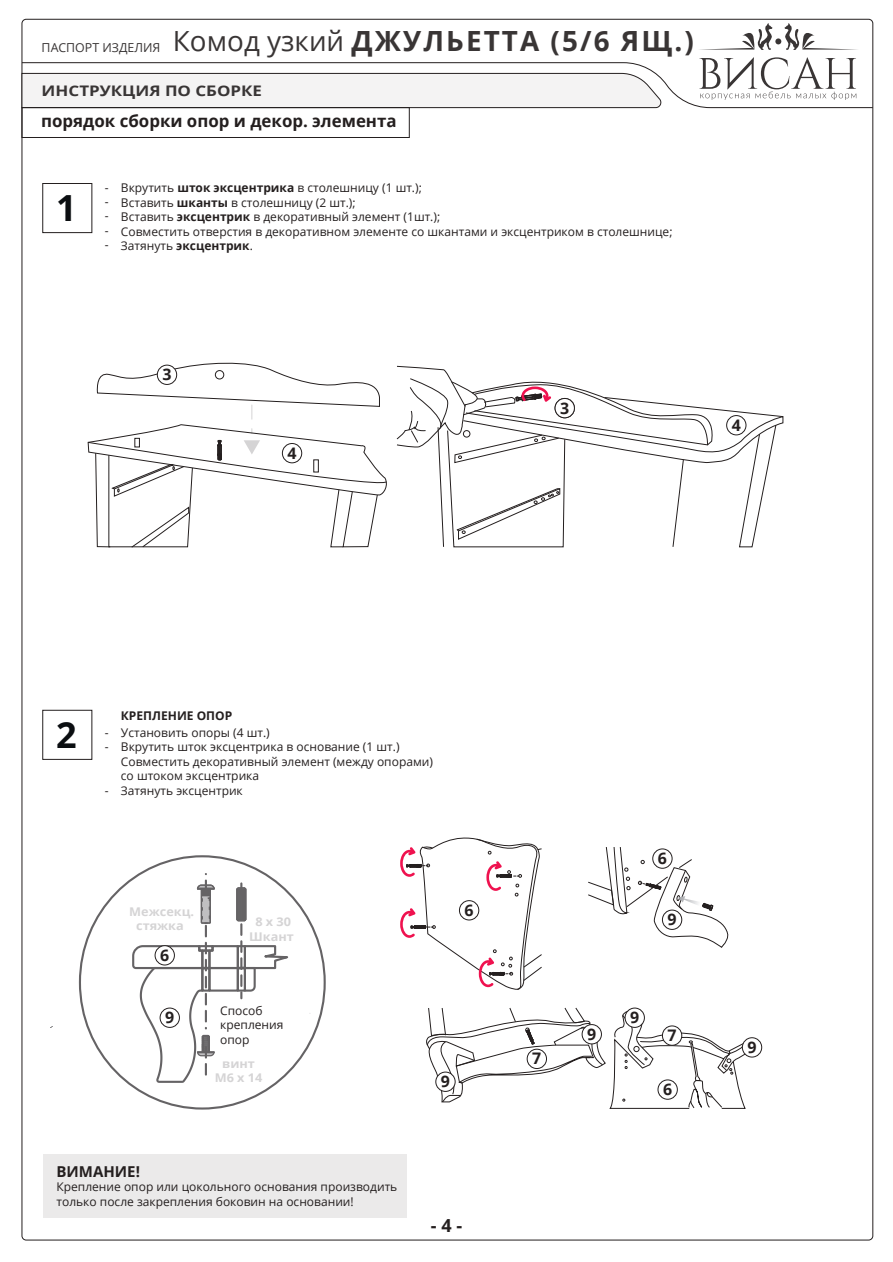
<style>
.page{position:relative;width:893px;height:1262px;background:#fff}
.page>*{position:absolute;margin:0;border:0;box-sizing:border-box;transform-origin:0 0}
.t1{font:700 36px "Open Sans";color:#0b0e11}
.t2{font:700 27.75px "Open Sans";letter-spacing:.075em;color:#393535}
.t3{font:700 18px "Open Sans";color:#241f1f}
.t4{font:700 16.8px "Open Sans";color:#241f1f}
.t5{font:700 15.9px "Open Sans";color:#241f1f}
.t6{font:700 15px "Open Sans";color:#241f1f}
.t7{font:700 14.55px "Open Sans";color:#393535;scale:1.16 1}
.t8{font:12.3px "Open Sans";color:#393535}
.t9{font:12px/14.4px "Open Sans";color:#241f1f}
.t10{font:700 12px/14.4px "Open Sans";color:#d5d4d5;text-align:center;scale:1.06 1}
.t11{font:700 12px "Open Sans";color:#241f1f}
.s1{font-weight:400}
.s2{font-weight:700}
</style>
<div class="page">
<svg style="left:699px;top:23px;width:158px;height:27px"></svg>
<svg style="left:22px;top:57px;width:851px;height:51px"></svg>
<div style="left:22px;top:107px;width:387px;height:31px;border:1px solid #241f1f"></div>
<div style="left:44px;top:1154px;width:363px;height:63px;background:#ebeaea"></div>
<div style="left:43px;top:183px;width:49px;height:50px;border:1px solid #241f1f"></div>
<svg style="left:88px;top:362px;width:299px;height:186px"></svg>
<div style="left:313px;top:459px;width:5px;height:13px;border:1px solid #241f1f"></div>
<div style="left:135px;top:438px;width:5px;height:9px;border:1px solid #241f1f"></div>
<div style="left:157px;top:365px;width:20px;height:19px;background:#fff;border-radius:50%"></div>
<div style="left:157px;top:365px;width:20px;height:20px;border:1px solid #241f1f;border-radius:50%"></div>
<div style="left:282px;top:443px;width:20px;height:20px;background:#fff;border-radius:50%"></div>
<div style="left:282px;top:443px;width:20px;height:20px;border:1px solid #241f1f;border-radius:50%"></div>
<svg style="left:131px;top:874px;width:169px;height:210px"></svg>
<svg style="left:588px;top:847px;width:141px;height:100px"></svg>
<svg style="left:426px;top:1007px;width:329px;height:102px"></svg>
<div style="left:155px;top:945px;width:19px;height:20px;background:#fff;border-radius:50%"></div>
<div style="left:155px;top:945px;width:20px;height:20px;border:1px solid #241f1f;border-radius:50%"></div>
<div style="left:652px;top:849px;width:20px;height:19px;background:#fff;border-radius:50%"></div>
<div style="left:652px;top:848px;width:20px;height:20px;border:1px solid #241f1f;border-radius:50%"></div>
<div style="left:662px;top:910px;width:19px;height:19px;background:#fff;border-radius:50%"></div>
<div style="left:662px;top:909px;width:20px;height:20px;border:1px solid #241f1f;border-radius:50%"></div>
<div style="left:625px;top:1008px;width:19px;height:19px;background:#fff;border-radius:50%"></div>
<div style="left:624px;top:1007px;width:20px;height:20px;border:1px solid #241f1f;border-radius:50%"></div>
<div style="left:742px;top:1037px;width:19px;height:20px;background:#fff;border-radius:50%"></div>
<div style="left:742px;top:1037px;width:20px;height:20px;border:1px solid #241f1f;border-radius:50%"></div>
<div style="left:582px;top:1024px;width:19px;height:20px;background:#fff;border-radius:50%"></div>
<div style="left:581px;top:1024px;width:21px;height:20px;border:1px solid #241f1f;border-radius:50%"></div>
<div style="left:436px;top:1072px;width:19px;height:19px;background:#fff;border-radius:50%"></div>
<div style="left:435px;top:1071px;width:20px;height:20px;border:1px solid #241f1f;border-radius:50%"></div>
<div style="left:662px;top:1026px;width:19px;height:19px;background:#fff;border-radius:50%"></div>
<div style="left:662px;top:1025px;width:20px;height:20px;border:1px solid #241f1f;border-radius:50%"></div>
<div style="left:527px;top:1049px;width:19px;height:19px;background:#fff;border-radius:50%"></div>
<div style="left:526px;top:1048px;width:21px;height:21px;border:1px solid #241f1f;border-radius:50%"></div>
<div style="left:658px;top:1079px;width:19px;height:20px;background:#fff;border-radius:50%"></div>
<div style="left:657px;top:1079px;width:20px;height:20px;border:1px solid #241f1f;border-radius:50%"></div>
<div style="left:160px;top:1008px;width:19px;height:19px;background:#fff;border-radius:50%"></div>
<div style="left:160px;top:1007px;width:20px;height:20px;border:1px solid #241f1f;border-radius:50%"></div>
<svg style="left:396px;top:366px;width:387px;height:181px"></svg>
<svg style="left:400px;top:837px;width:142px;height:153px"></svg>
<h2 class="t2" style="left:173px;top:21px;width:522px"><span class="s1">Комод узкий</span> ДЖУЛЬЕТТА (5/6 ЯЩ.)</h2>
<p class="t8" style="left:42px;top:39px;width:120px">ПАСПОРТ ИЗДЕЛИЯ</p>
<p class="t7" style="left:42px;top:80px;width:191px">ИНСТРУКЦИЯ ПО СБОРКЕ</p>
<h3 class="t4" style="left:41px;top:109px;width:357px">порядок сборки опор и декор. элемента</h3>
<h1 class="t1" style="left:56px;top:182px;width:22px">1</h1>
<p class="t9" style="left:105px;top:180px;width:5px;text-align:justify">- - - - -</p>
<p class="t9" style="left:121px;top:180px;width:553px">Вкрутить <span class="s2">шток эксцентрика</span> в столешницу (1 шт.);<br>Вставить <span class="s2">шканты</span> в столешницу (2 шт.);<br>Вставить <span class="s2">эксцентрик</span> в декоративный элемент (1шт.);<br>Совместить отверстия в декоративном элементе со шкантами и эксцентриком в столешнице; Затянуть <span class="s2">эксцентрик</span>.</p>
<h3 class="t5" style="left:162px;top:363px;width:11px">3</h3>
<h3 class="t5" style="left:287px;top:442px;width:11px">4</h3>
<h3 class="t5" style="left:560px;top:397px;width:11px">3</h3>
<h3 class="t5" style="left:731px;top:414px;width:11px">4</h3>
<h1 class="t1" style="left:56px;top:709px;width:22px">2</h1>
<p class="t9" style="left:105px;top:725px;width:5px">- -</p>
<p class="t9" style="left:105px;top:782px;width:5px">-</p>
<p class="t11" style="left:121px;top:707px;width:113px">КРЕПЛЕНИЕ ОПОР</p>
<p class="t9" style="left:121px;top:725px;width:313px">Установить опоры (4 шт.)<br>Вкрутить шток эксцентрика в основание (1 шт.)<br>Совместить декоративный элемент (между опорами) со штоком эксцентрика<br>Затянуть эксцентрик</p>
<p class="t10" style="left:129px;top:904px;width:63px">Межсекц. стяжка</p>
<p class="t10" style="left:249px;top:914px;width:44px">8 х 30<br>Шкант</p>
<h3 class="t5" style="left:160px;top:944px;width:11px">6</h3>
<h3 class="t5" style="left:165px;top:1006px;width:11px">9</h3>
<p class="t9" style="left:220px;top:1003px;width:65px">Способ крепления опор</p>
<p class="t10" style="left:215px;top:1056px;width:46px">винт<br>М6 х 14</p>
<p class="t6" style="left:56px;top:1161px;width:85px">ВИМАНИЕ!</p>
<p class="t9" style="left:56px;top:1179px;width:342px">Крепление опор или цокольного основания производить только после закрепления боковин на основании!</p>
<h3 class="t5" style="left:464px;top:899px;width:11px">6</h3>
<h3 class="t5" style="left:441px;top:1070px;width:11px">9</h3>
<h3 class="t3" style="left:431px;top:1212px;width:33px">- 4 -</h3>
<h3 class="t5" style="left:532px;top:1047px;width:11px">7</h3>
<h3 class="t5" style="left:587px;top:1022px;width:11px">9</h3>
<h3 class="t5" style="left:658px;top:847px;width:11px">6</h3>
<h3 class="t5" style="left:667px;top:908px;width:11px">9</h3>
<h3 class="t5" style="left:630px;top:1006px;width:11px">9</h3>
<h3 class="t5" style="left:667px;top:1024px;width:11px">7</h3>
<h3 class="t5" style="left:663px;top:1078px;width:11px">6</h3>
<h3 class="t5" style="left:747px;top:1036px;width:11px">9</h3>
</div>
